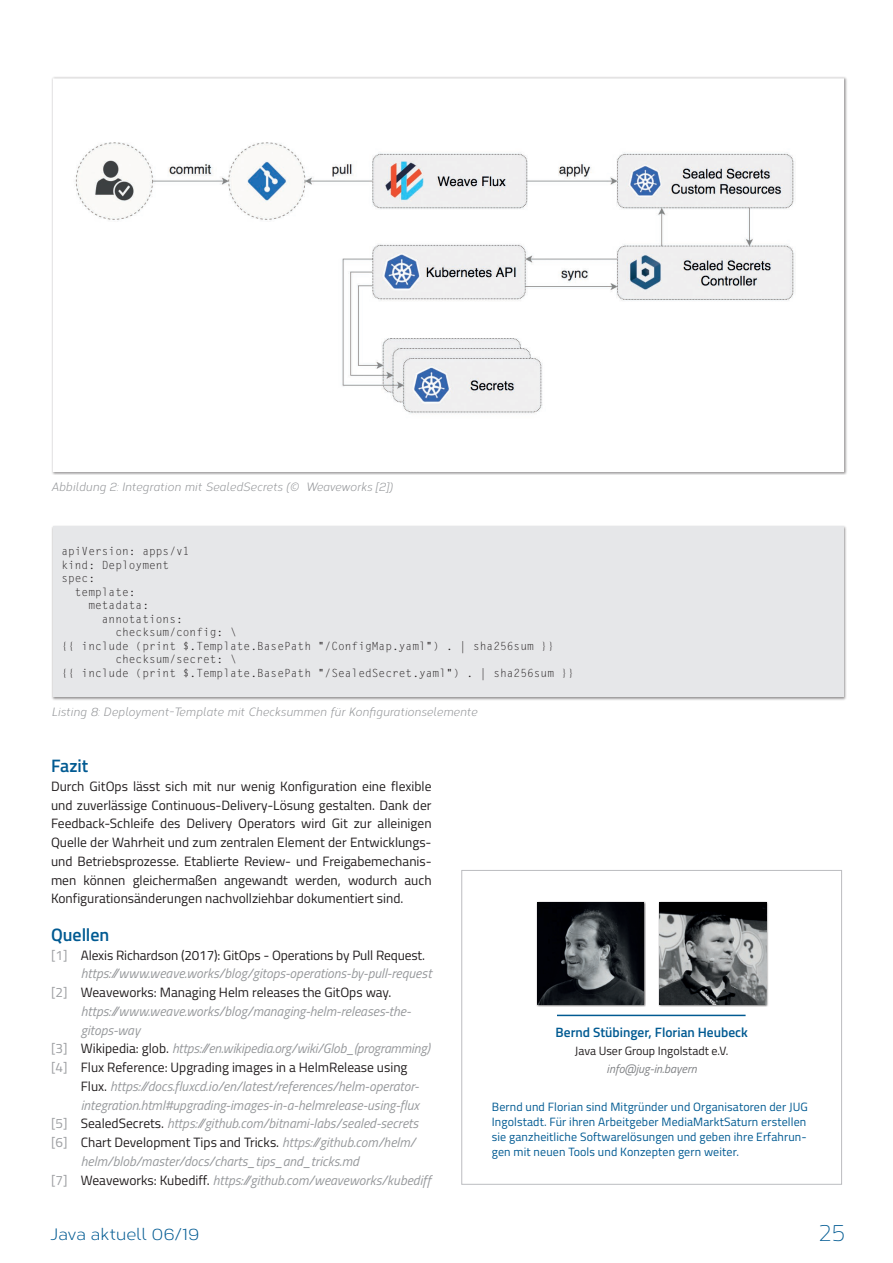
<style>
.page{position:relative;width:893px;height:1263px;background:#fff}
.page>*{position:absolute;margin:0;border:0;box-sizing:border-box;transform-origin:0 0}
.t1{font:100 24px "Titillium";color:#015a92}
.t2{font:600 18px "Titillium";letter-spacing:-.005em;color:#015a92}
.t3{font:16.5px "Corbert";color:#015a92}
.t4{font:13.5px/18.8px "Titillium";color:#231f20;text-align:justify}
.t5{font:italic 13.5px "Titillium";color:#97999c}
.t6{font:600 13.5px "Titillium";color:#015a92}
.t7{font:12px/15px "Titillium";letter-spacing:.01em;color:#015a92}
.t8{font:italic 12px "Corbert Condensed";color:#939598}
.t9{font:12px "Titillium";color:#231f20}
.t10{font:italic 12px "Titillium";color:#808285}
.t11{font:11.25px "Letter Gothic Std";color:#231f20}
.s1{color:#9d9fa2}
.s2{font-style:normal;color:#9d9fa2}
.s3{font-style:normal;color:#231f20}
.s4{font-style:italic;color:#97999c}
</style>
<div class="page">
<div style="left:51px;top:525px;width:796px;height:175px;background:#231f20;opacity:.5"></div>
<div style="left:53px;top:527px;width:791px;height:170px;background:#e6e7e9"></div>
<div style="left:461px;top:870px;width:381px;height:315px;border:1px solid #bcbdc0"></div>
<div style="left:536px;top:901px;width:110px;height:106px;background:#231f20;opacity:.75"></div>
<img style="left:537px;top:902px;width:107px;height:102px">
<div style="left:658px;top:901px;width:111px;height:106px;background:#231f20;opacity:.75"></div>
<img style="left:660px;top:902px;width:106px;height:102px">
<hr style="left:557px;top:1015px;width:189px;height:1px;background:#015a92">
<svg style="left:52px;top:77px;width:795px;height:398px"></svg>
<p class="t8" style="left:51px;top:478px;width:343px">Abbildung 2: Integration mit SealedSecrets (© Weaveworks [2])</p>
<p class="t11" style="left:61px;top:545px;width:130px">apiVersion: apps/v1</p>
<p class="t11" style="left:61px;top:558px;width:109px">kind: Deployment</p>
<p class="t11" style="left:61px;top:572px;width:35px">spec:</p>
<p class="t11" style="left:75px;top:585px;width:62px">template:</p>
<p class="t11" style="left:88px;top:599px;width:62px">metadata:</p>
<p class="t11" style="left:102px;top:612px;width:83px">annotations:</p>
<p class="t11" style="left:115px;top:626px;width:123px">checksum/config: \</p>
<p class="t11" style="left:61px;top:639px;width:494px">{{ include (print $.Template.BasePath "/ConfigMap.yaml") . | sha256sum }}</p>
<p class="t11" style="left:115px;top:653px;width:123px">checksum/secret: \</p>
<p class="t11" style="left:61px;top:666px;width:514px">{{ include (print $.Template.BasePath "/SealedSecret.yaml") . | sha256sum }}</p>
<p class="t8" style="left:51px;top:703px;width:427px">Listing 8: Deployment-Template mit Checksummen für Konfigurationselemente</p>
<h2 class="t2" style="left:51px;top:752px;width:39px">Fazit</h2>
<p class="t4" style="left:51px;top:776px;width:382px">Durch GitOps lässt sich mit nur wenig Konfiguration eine flexible und zuverlässige Continuous-Delivery-Lösung gestalten. Dank der Feedback-Schleife des Delivery Operators wird Git zur alleinigen Quelle der Wahrheit und zum zentralen Element der Entwicklungs&shy;und Betriebsprozesse. Etablierte Review- und Freigabemechanis&shy;men können gleichermaßen angewandt werden, wodurch auch Konfigurationsänderungen nachvollziehbar dokumentiert sind.</p>
<h2 class="t2" style="left:51px;top:921px;width:60px">Quellen</h2>
<p class="t4" style="left:51px;top:945px;width:376px"><span class="s1">[1]</span> Alexis Richardson (2017): GitOps - Operations by Pull Request.</p>
<p class="t5" style="left:81px;top:964px;width:352px">https://www.weave.works/blog/gitops-operations-by-pull-request</p>
<p class="t4" style="left:51px;top:982px;width:342px"><span class="s1">[2]</span> Weaveworks: Managing Helm releases the GitOps way.</p>
<p class="t5" style="left:81px;top:1001px;width:332px">https://www.weave.works/blog/managing-helm-releases-the-</p>
<p class="t5" style="left:81px;top:1020px;width:61px">gitops-way</p>
<p class="t5" style="left:51px;top:1039px;width:380px"><span class="s2">[3]</span> <span class="s3">Wikipedia: glob.</span> https://en.wikipedia.org/wiki/Glob_(programming)</p>
<p class="t4" style="left:51px;top:1057px;width:358px"><span class="s1">[4]</span> Flux Reference: Upgrading images in a HelmRelease using</p>
<p class="t5" style="left:81px;top:1076px;width:340px"><span class="s3">Flux.</span> https://docs.fluxcd.io/en/latest/references/helm-operator-</p>
<p class="t5" style="left:81px;top:1095px;width:340px">integration.html#upgrading-images-in-a-helmrelease-using-flux</p>
<p class="t5" style="left:51px;top:1114px;width:369px"><span class="s2">[5]</span> <span class="s3">SealedSecrets.</span> https://github.com/bitnami-labs/sealed-secrets</p>
<p class="t4" style="left:51px;top:1132px;width:366px"><span class="s1">[6]</span> Chart Development Tips and Tricks. <span class="s4">https://github.com/helm/</span></p>
<p class="t5" style="left:81px;top:1151px;width:280px">helm/blob/master/docs/charts_tips_and_tricks.md</p>
<p class="t5" style="left:51px;top:1170px;width:381px"><span class="s2">[7]</span> <span class="s3">Weaveworks: Kubediff.</span> https://github.com/weaveworks/kubediff</p>
<p class="t6" style="left:556px;top:1022px;width:194px">Bernd Stübinger, Florian Heubeck</p>
<p class="t9" style="left:575px;top:1041px;width:155px">Java User Group Ingolstadt e.V.</p>
<p class="t10" style="left:607px;top:1059px;width:92px">info@jug-in.bayern</p>
<p class="t7" style="left:492px;top:1099px;width:318px">Bernd und Florian sind Mitgründer und Organisatoren der JUG Ingolstadt. Für ihren Arbeitgeber MediaMarktSaturn erstellen sie ganzheitliche Softwarelösungen und geben ihre Erfahrun&shy;gen mit neuen Tools und Konzepten gern weiter.</p>
<p class="t3" style="left:50px;top:1222px;width:150px">Java aktuell 06/19</p>
<h1 class="t1" style="left:818px;top:1215px;width:28px">25</h1>
</div>
